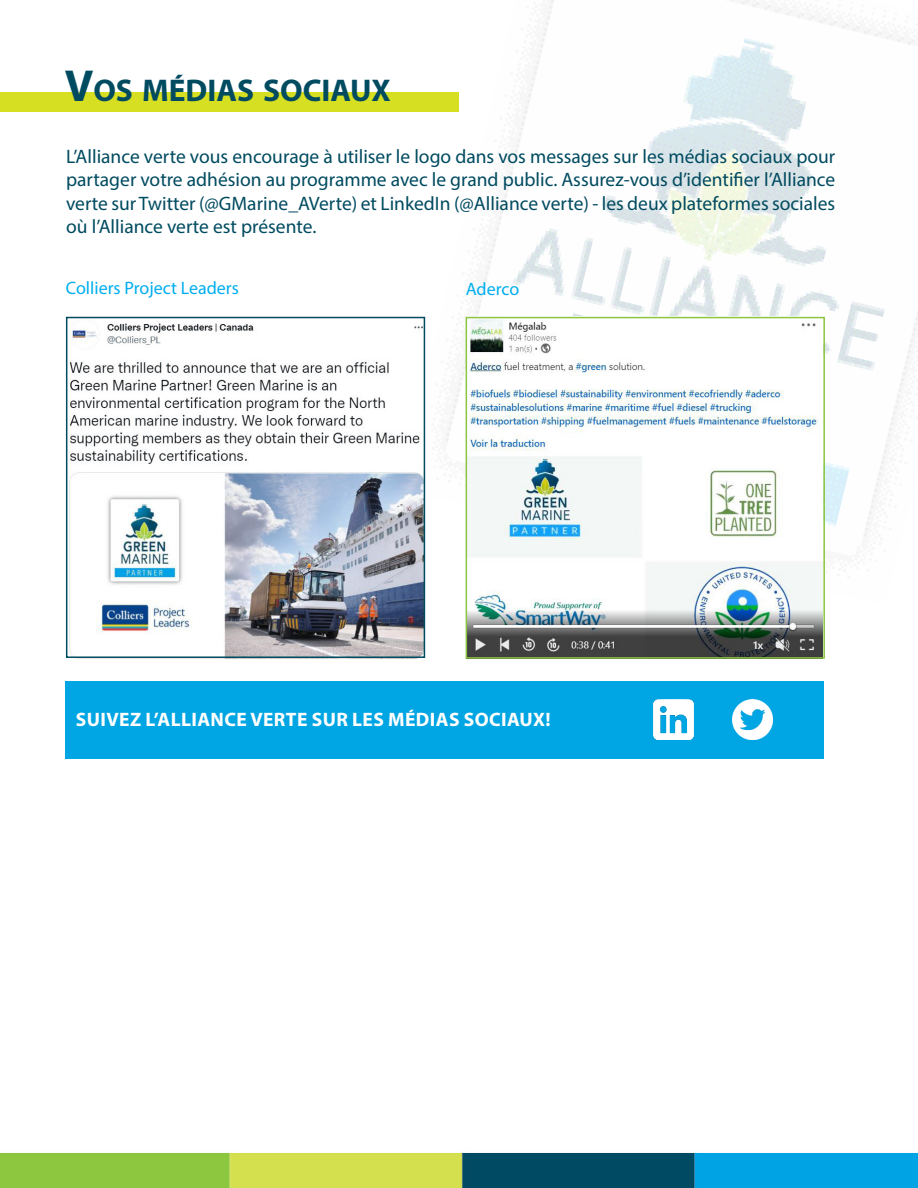
<style>
.page{position:relative;width:918px;height:1188px;background:#fff}
.page>*{position:absolute;margin:0;border:0;box-sizing:border-box;transform-origin:0 0}
.t1{font:700 31.5px "Myriad Pro";color:#014b60}
.t2{font:19.5px/23.4px "Myriad Pro";color:#014b60;text-align:justify}
.t3{font:700 19.5px "Myriad Pro";letter-spacing:.02em;color:#fff}
.t4{font:18px "Myriad Pro";color:#00aeef}
.s1{font-size:45px}
</style>
<div class="page">
<img style="left:0;top:1152px;width:918px;height:36px">
<img style="left:407px;top:0;width:511px;height:458px">
<img style="left:465px;top:458px;width:420px;height:147px">
<div style="left:0;top:93px;width:458px;height:19px;background:#d6df21"></div>
<img style="left:65px;top:317px;width:366px;height:342px">
<div style="left:66px;top:317px;width:359px;height:341px;border:2px solid #014b60"></div>
<div style="left:65px;top:681px;width:759px;height:78px;background:#00a5e3"></div>
<img style="left:653px;top:700px;width:40px;height:40px">
<img style="left:733px;top:700px;width:40px;height:40px">
<img style="left:469px;top:320px;width:353px;height:336px">
<div style="left:466px;top:317px;width:359px;height:342px;border:2px solid #8bc63e"></div>
<p class="t1" style="left:65px;top:70px;width:328px"><span class="s1">V</span>OS MÉDIAS SOCIAUX</p>
<p class="t2" style="left:66px;top:144px;width:771px">L’Alliance verte vous encourage à utiliser le logo dans vos messages sur les médias sociaux pour partager votre adhésion au programme avec le grand public. Assurez-vous d’identifier l’Alliance verte sur Twitter (@GMarine_AVerte) et LinkedIn (@Alliance verte) - les deux plateformes sociales où l’Alliance verte est présente.</p>
<p class="t4" style="left:66px;top:277px;width:175px">Colliers Project Leaders</p>
<p class="t4" style="left:466px;top:278px;width:55px">Aderco</p>
<p class="t3" style="left:76px;top:707px;width:476px">SUIVEZ L’ALLIANCE VERTE SUR LES MÉDIAS SOCIAUX!</p>
</div>
